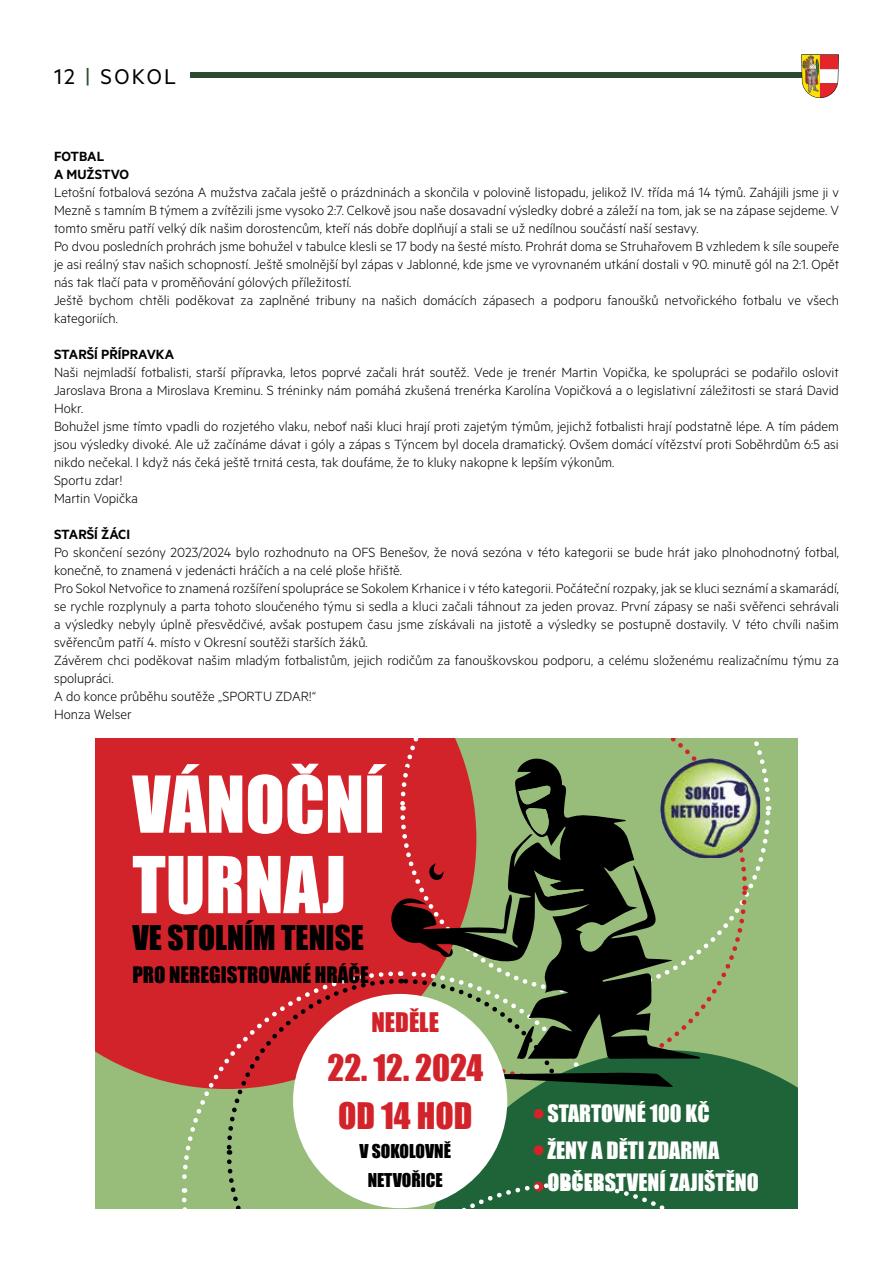
<style>
.page{position:relative;width:893px;height:1263px;background:#fff}
.page>*{position:absolute;margin:0;border:0;box-sizing:border-box;transform-origin:0 0}
.t1{font:72.45px/80.4px "Impact";color:#fff}
.t2{font:33.6px/48.4px "Impact";color:#d2232a;text-align:center}
.t3{font:31.35px "Impact";color:#000}
.t4{font:24.75px "Impact";color:#d2232a}
.t5{font:24px "Metric";letter-spacing:.1em;color:#000}
.t6{font:22.05px/36.3px "Impact";color:#fff}
.t7{font:20.85px "Impact";color:#000}
.t8{font:17.55px/29.1px "Impact";color:#000;text-align:center}
.t9{font:300 15px/18px "Metric";color:#000}
.t10{font:600 15px/18px "Metric";color:#000}
.s1{color:#2a4b30}
</style>
<div class="page">
<div style="left:190px;top:73px;width:638px;height:5px;background:#2a4b30"></div>
<svg style="left:801px;top:54px;width:38px;height:44px"></svg>
<img style="left:803px;top:56px;width:16px;height:36px">
<div style="left:95px;top:739px;width:703px;height:470px;background:#98bd7b"></div>
<div style="left:95px;top:739px;width:84px;height:350px;background:#d2232a"></div>
<svg style="left:786px;top:1050px;width:12px;height:159px;background:#387746"></svg>
<svg style="left:179px;top:739px;width:607px;height:470px;background:#95765d"></svg>
<img style="left:660px;top:758px;width:100px;height:100px">
<h3 class="t5" style="left:54px;top:62px;width:124px">12 <span class="s1">|</span> SOKOL</h3>
<p class="t10" style="left:54px;top:147px;width:77px">FOTBAL<br>A MUŽSTVO</p>
<p class="t9" style="left:54px;top:182px;width:787px">Letošní fotbalová sezóna A mužstva začala ještě o prázdninách a skončila v polovině listopadu, jelikož IV. třída má 14 týmů. Zahájili jsme ji v Mezně s tamním B týmem a zvítězili jsme vysoko 2:7. Celkově jsou naše dosavadní výsledky dobré a záleží na tom, jak se na zápase sejdeme. V tomto směru patří velký dík našim dorostencům, kteří nás dobře doplňují a stali se už nedílnou součástí naší sestavy.<br>Po dvou posledních prohrách jsme bohužel v tabulce klesli se 17 body na šesté místo. Prohrát doma se Struhařovem B vzhledem k síle soupeře je asi reálný stav našich schopností. Ještě smolnější byl zápas v Jablonné, kde jsme ve vyrovnaném utkání dostali v 90. minutě gól na 2:1. Opět nás tak tlačí pata v proměňování gólových příležitostí.<br>Ještě bychom chtěli poděkovat za zaplněné tribuny na našich domácích zápasech a podporu fanoušků netvořického fotbalu ve všech kategoriích.</p>
<p class="t10" style="left:54px;top:345px;width:122px">STARŠÍ PŘÍPRAVKA</p>
<p class="t9" style="left:54px;top:362px;width:786px">Naši nejmladší fotbalisti, starší přípravka, letos poprvé začali hrát soutěž. Vede je trenér Martin Vopička, ke spolupráci se podařilo oslovit Jaroslava Brona a Miroslava Kreminu. S tréninky nám pomáhá zkušená trenérka Karolína Vopičková a o legislativní záležitosti se stará David Hokr.<br>Bohužel jsme tímto vpadli do rozjetého vlaku, neboť naši kluci hrají proti zajetým týmům, jejichž fotbalisti hrají podstatně lépe. A tím pádem jsou výsledky divoké. Ale už začínáme dávat i góly a zápas s Týncem byl docela dramatický. Ovšem domácí vítězství proti Soběhrdům 6:5 asi nikdo nečekal. I když nás čeká ještě trnitá cesta, tak doufáme, že to kluky nakopne k lepším výkonům.<br>Sportu zdar!<br>Martin Vopička</p>
<p class="t10" style="left:54px;top:525px;width:78px">STARŠÍ ŽÁCI</p>
<p class="t9" style="left:54px;top:542px;width:787px">Po skončení sezóny 2023/2024 bylo rozhodnuto na OFS Benešov, že nová sezóna v této kategorii se bude hrát jako plnohodnotný fotbal, konečně, to znamená v jedenácti hráčích a na celé ploše hřiště.<br>Pro Sokol Netvořice to znamená rozšíření spolupráce se Sokolem Krhanice i v této kategorii. Počáteční rozpaky, jak se kluci seznámí a skamarádí, se rychle rozplynuly a parta tohoto sloučeného týmu si sedla a kluci začali táhnout za jeden provaz. První zápasy se naši svěřenci sehrávali a výsledky nebyly úplně přesvědčivé, avšak postupem času jsme získávali na jistotě a výsledky se postupně dostavily. V této chvíli našim svěřencům patří 4. místo v Okresní soutěži starších žáků.<br>Závěrem chci poděkovat našim mladým fotbalistům, jejich rodičům za fanouškovskou podporu, a celému složenému realizačnímu týmu za spolupráci.<br>A do konce průběhu soutěže „SPORTU ZDAR!“<br>Honza Welser</p>
<h1 class="t1" style="left:132px;top:762px;width:254px">VÁNOČNÍ<br>TURNAJ</h1>
<h3 class="t3" style="left:132px;top:913px;width:233px">VE STOLNÍM TENISE</h3>
<h3 class="t7" style="left:132px;top:958px;width:238px">PRO NEREGISTROVANÉ HRÁČE</h3>
<h3 class="t4" style="left:372px;top:1003px;width:69px">NEDĚLE</h3>
<h2 class="t2" style="left:327px;top:1042px;width:157px">22. 12. 2024<br>OD 14 HOD</h2>
<p class="t8" style="left:360px;top:1136px;width:93px">V SOKOLOVNĚ<br>NETVOŘICE</p>
<h3 class="t6" style="left:547px;top:1095px;width:173px">STARTOVNÉ 100 KČ<br>ŽENY A DĚTI ZDARMA</h3>
<h3 class="t6" style="left:547px;top:1164px;width:213px">OBČERSTVENÍ ZAJIŠTĚNO</h3>
</div>
